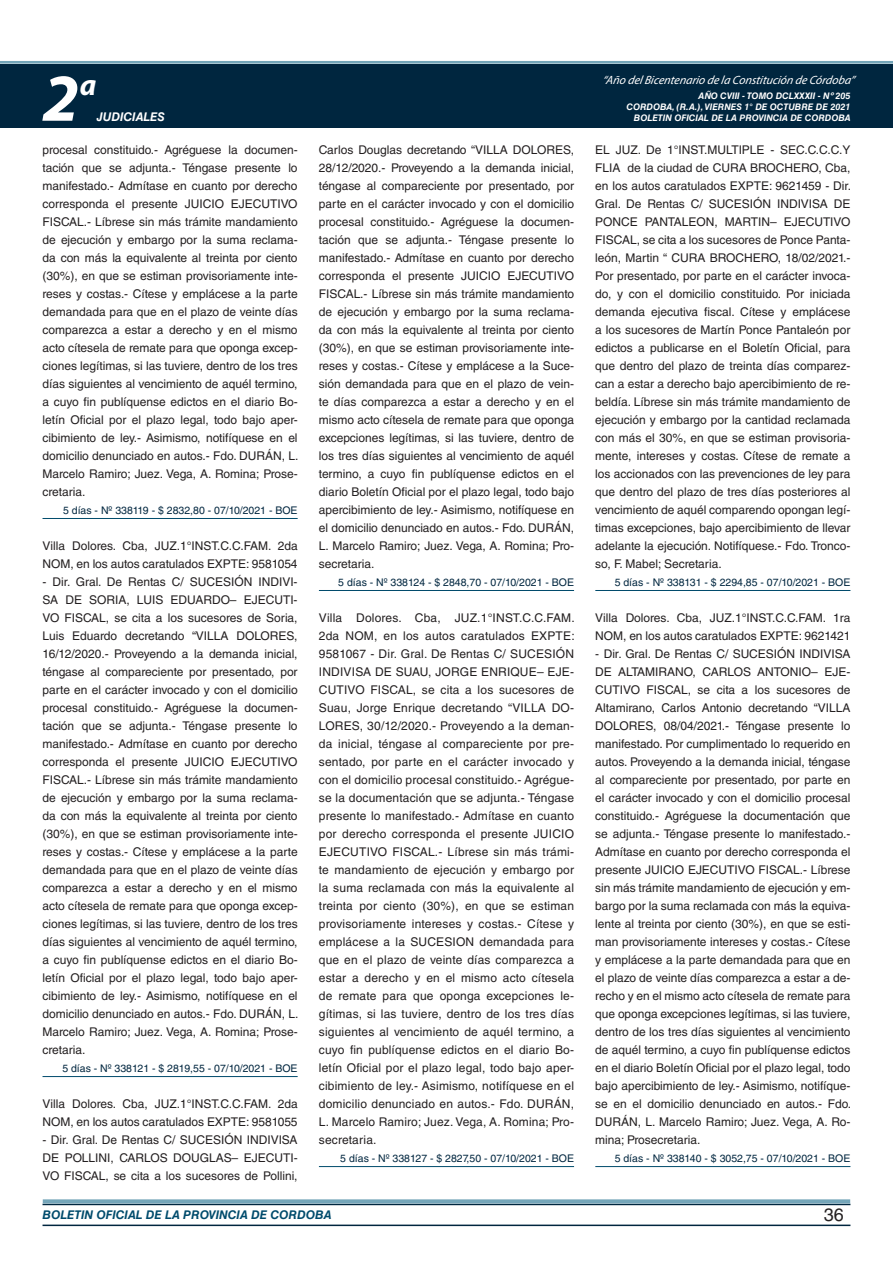
<style>
.page{position:relative;width:893px;height:1263px;background:#fff}
.page>*{position:absolute;margin:0;border:0;box-sizing:border-box;transform-origin:0 0}
.t1{font:italic 700 67.5px "Myriad Pro";color:#fff}
.t2{font:italic 700 30px "Myriad Pro";color:#fff}
.t3{font:18px "Helvetica LT Std";color:#231f20}
.t4{font:12px/18px "Helvetica LT Std";color:#231f20;text-align:justify}
.t5{font:italic 12px "Myriad Pro";color:#fff}
.t6{font:italic 700 12px "Helvetica LT Std";color:#004b6c}
.t7{font:italic 700 12px "Helvetica LT Std";color:#fff}
.t8{font:10.5px "Helvetica LT Std";color:#00263f}
.t9{font:italic 700 9px/10.8px "Helvetica LT Std";color:#fff;text-align:right}
</style>
<div class="page">
<div style="left:0;top:61px;width:893px;height:6px;background:#fff;opacity:.75"></div>
<div style="left:0;top:64px;width:893px;height:64px;background:#00263f"></div>
<hr style="left:43px;top:1224px;width:807px;height:2px;background:#00263f">
<div style="left:42px;top:1198px;width:809px;height:8px;background:#fff;opacity:.75"></div>
<hr style="left:43px;top:518px;width:255px;height:1px;background:#004b6c">
<hr style="left:43px;top:1076px;width:255px;height:1px;background:#004b6c">
<hr style="left:319px;top:590px;width:255px;height:1px;background:#004b6c">
<hr style="left:319px;top:1166px;width:255px;height:1px;background:#004b6c">
<hr style="left:595px;top:590px;width:255px;height:1px;background:#004b6c">
<hr style="left:595px;top:1166px;width:255px;height:1px;background:#004b6c">
<p class="t5" style="left:603px;top:72px;width:254px">“Año delBicentenario de la Constitución de Córdoba”</p>
<h1 class="t1" style="left:43px;top:54px;width:38px">2</h1>
<h2 class="t2" style="left:80px;top:66px;width:18px">a</h2>
<p class="t9" style="left:626px;top:91px;width:225px">AÑO CVIII - TOMO DCLXXXII - Nº 205<br>CORDOBA, (R.A.), VIERNES 1° DE OCTUBRE DE 2021</p>
<p class="t7" style="left:97px;top:110px;width:70px">JUDICIALES</p>
<p class="t9" style="left:634px;top:112px;width:218px">BOLETIN OFICIAL DE LA PROVINCIA DE CORDOBA</p>
<p class="t4" style="left:43px;top:141px;width:257px">procesal constituido.- Agréguese la documen&shy;tación que se adjunta.- Téngase presente lo manifestado.- Admítase en cuanto por derecho corresponda el presente JUICIO EJECUTIVO FISCAL.- Líbrese sin más trámite mandamiento de ejecución y embargo por la suma reclama&shy;da con más la equivalente al treinta por ciento (30%), en que se estiman provisoriamente inte&shy;reses y costas.- Cítese y emplácese a la parte demandada para que en el plazo de veinte días comparezca a estar a derecho y en el mismo acto cítesela de remate para que oponga excep&shy;ciones legítimas, si las tuviere, dentro de los tres días siguientes al vencimiento de aquél termino, a cuyo fin publíquense edictos en el diario Bo&shy;letín Oficial por el plazo legal, todo bajo aper&shy;cibimiento de ley.- Asimismo, notifíquese en el domicilio denunciado en autos.- Fdo. DURÁN, L.<br>Marcelo Ramiro; Juez. Vega, A. Romina; Prose&shy;cretaria.</p>
<p class="t8" style="left:63px;top:504px;width:236px">5 días - Nº 338119 - $ 2832,80 - 07/10/2021 - BOE</p>
<p class="t4" style="left:43px;top:537px;width:257px">Villa Dolores. Cba, JUZ.1°INST.C.C.FAM. 2da<br>NOM, en los autos caratulados EXPTE: 9581054</p>
<p class="t4" style="left:43px;top:573px;width:257px">- Dir. Gral. De Rentas C/ SUCESIÓN INDIVI-SA DE SORIA, LUIS EDUARDO– EJECUTI-VO FISCAL, se cita a los sucesores de Soria, Luis Eduardo decretando “VILLA DOLORES, 16/12/2020.- Proveyendo a la demanda inicial, téngase al compareciente por presentado, por parte en el carácter invocado y con el domicilio procesal constituido.- Agréguese la documen&shy;tación que se adjunta.- Téngase presente lo manifestado.- Admítase en cuanto por derecho corresponda el presente JUICIO EJECUTIVO FISCAL.- Líbrese sin más trámite mandamiento de ejecución y embargo por la suma reclama&shy;da con más la equivalente al treinta por ciento (30%), en que se estiman provisoriamente inte&shy;reses y costas.- Cítese y emplácese a la parte demandada para que en el plazo de veinte días comparezca a estar a derecho y en el mismo acto cítesela de remate para que oponga excep&shy;ciones legítimas, si las tuviere, dentro de los tres días siguientes al vencimiento de aquél termino, a cuyo fin publíquense edictos en el diario Bo&shy;letín Oficial por el plazo legal, todo bajo aper&shy;cibimiento de ley.- Asimismo, notifíquese en el domicilio denunciado en autos.- Fdo. DURÁN, L.<br>Marcelo Ramiro; Juez. Vega, A. Romina; Prose&shy;cretaria.</p>
<p class="t8" style="left:62px;top:1062px;width:237px">5 días - Nº 338121 - $ 2819,55 - 07/10/2021 - BOE</p>
<p class="t4" style="left:43px;top:1095px;width:257px">Villa Dolores. Cba, JUZ.1°INST.C.C.FAM. 2da<br>NOM, en los autos caratulados EXPTE: 9581055</p>
<p class="t4" style="left:43px;top:1131px;width:257px">- Dir. Gral. De Rentas C/ SUCESIÓN INDIVISA DE POLLINI, CARLOS DOUGLAS– EJECUTI-VO FISCAL, se cita a los sucesores de Pollini,</p>
<p class="t4" style="left:319px;top:141px;width:257px">Carlos Douglas decretando “VILLA DOLORES, 28/12/2020.- Proveyendo a la demanda inicial, téngase al compareciente por presentado, por parte en el carácter invocado y con el domicilio procesal constituido.- Agréguese la documen&shy;tación que se adjunta.- Téngase presente lo manifestado.- Admítase en cuanto por derecho corresponda el presente JUICIO EJECUTIVO FISCAL.- Líbrese sin más trámite mandamiento de ejecución y embargo por la suma reclama&shy;da con más la equivalente al treinta por ciento (30%), en que se estiman provisoriamente inte&shy;reses y costas.- Cítese y emplácese a la Suce&shy;sión demandada para que en el plazo de vein&shy;te días comparezca a estar a derecho y en el mismo acto cítesela de remate para que oponga excepciones legítimas, si las tuviere, dentro de los tres días siguientes al vencimiento de aquél termino, a cuyo fin publíquense edictos en el diario Boletín Oficial por el plazo legal, todo bajo apercibimiento de ley.- Asimismo, notifíquese en el domicilio denunciado en autos.- Fdo. DURÁN, L. Marcelo Ramiro; Juez. Vega, A. Romina; Pro&shy;secretaria.</p>
<p class="t8" style="left:338px;top:576px;width:237px">5 días - Nº 338124 - $ 2848,70 - 07/10/2021 - BOE</p>
<p class="t4" style="left:319px;top:609px;width:257px">Villa Dolores. Cba, JUZ.1°INST.C.C.FAM.<br>2da NOM, en los autos caratulados EXPTE:<br>9581067 - Dir. Gral. De Rentas C/ SUCESIÓN INDIVISA DE SUAU, JORGE ENRIQUE– EJE-CUTIVO FISCAL, se cita a los sucesores de Suau, Jorge Enrique decretando “VILLA DO-LORES, 30/12/2020.- Proveyendo a la deman&shy;da inicial, téngase al compareciente por pre&shy;sentado, por parte en el carácter invocado y con el domicilio procesal constituido.- Agrégue&shy;se la documentación que se adjunta.- Téngase presente lo manifestado.- Admítase en cuanto por derecho corresponda el presente JUICIO EJECUTIVO FISCAL.- Líbrese sin más trámi&shy;te mandamiento de ejecución y embargo por la suma reclamada con más la equivalente al treinta por ciento (30%), en que se estiman provisoriamente intereses y costas.- Cítese y emplácese a la SUCESION demandada para que en el plazo de veinte días comparezca a estar a derecho y en el mismo acto cítesela de remate para que oponga excepciones le&shy;gítimas, si las tuviere, dentro de los tres días siguientes al vencimiento de aquél termino, a cuyo fin publíquense edictos en el diario Bo&shy;letín Oficial por el plazo legal, todo bajo aper&shy;cibimiento de ley.- Asimismo, notifíquese en el domicilio denunciado en autos.- Fdo. DURÁN, L. Marcelo Ramiro; Juez. Vega, A. Romina; Pro&shy;secretaria.</p>
<p class="t8" style="left:340px;top:1152px;width:235px">5 días - Nº 338127 - $ 2827,50 - 07/10/2021 - BOE</p>
<p class="t4" style="left:595px;top:141px;width:257px">EL JUZ. De 1°INST.MULTIPLE - SEC.C.C.C.Y FLIA de la ciudad de CURA BROCHERO, Cba, en los autos caratulados EXPTE: 9621459 - Dir.<br>Gral. De Rentas C/ SUCESIÓN INDIVISA DE PONCE PANTALEON, MARTIN– EJECUTIVO FISCAL, se cita a los sucesores de Ponce Panta&shy;león, Martin “ CURA BROCHERO, 18/02/2021.- Por presentado, por parte en el carácter invoca&shy;do, y con el domicilio constituido. Por iniciada demanda ejecutiva fiscal. Cítese y emplácese a los sucesores de Martín Ponce Pantaleón por edictos a publicarse en el Boletín Oficial, para que dentro del plazo de treinta días comparez&shy;can a estar a derecho bajo apercibimiento de re&shy;beldía. Líbrese sin más trámite mandamiento de ejecución y embargo por la cantidad reclamada con más el 30%, en que se estiman provisoria&shy;mente, intereses y costas. Cítese de remate a los accionados con las prevenciones de ley para que dentro del plazo de tres días posteriores al vencimiento de aquél comparendo opongan legí&shy;timas excepciones, bajo apercibimiento de llevar adelante la ejecución. Notifíquese.- Fdo. Tronco&shy;so, F. Mabel; Secretaria.</p>
<p class="t8" style="left:615px;top:576px;width:237px">5 días - Nº 338131 - $ 2294,85 - 07/10/2021 - BOE</p>
<p class="t4" style="left:595px;top:609px;width:257px">Villa Dolores. Cba, JUZ.1°INST.C.C.FAM. 1ra<br>NOM, en los autos caratulados EXPTE: 9621421</p>
<p class="t4" style="left:595px;top:645px;width:257px">- Dir. Gral. De Rentas C/ SUCESIÓN INDIVISA DE ALTAMIRANO, CARLOS ANTONIO– EJE-CUTIVO FISCAL, se cita a los sucesores de Altamirano, Carlos Antonio decretando “VILLA DOLORES, 08/04/2021.- Téngase presente lo manifestado. Por cumplimentado lo requerido en autos. Proveyendo a la demanda inicial, téngase al compareciente por presentado, por parte en el carácter invocado y con el domicilio procesal constituido.- Agréguese la documentación que se adjunta.- Téngase presente lo manifestado.- Admítase en cuanto por derecho corresponda el presente JUICIO EJECUTIVO FISCAL.- Líbrese sin más trámite mandamiento de ejecución y em&shy;bargo por la suma reclamada con más la equiva&shy;lente al treinta por ciento (30%), en que se esti&shy;man provisoriamente intereses y costas.- Cítese y emplácese a la parte demandada para que en el plazo de veinte días comparezca a estar a de&shy;recho y en el mismo acto cítesela de remate para que oponga excepciones legítimas, si las tuviere, dentro de los tres días siguientes al vencimiento de aquél termino, a cuyo fin publíquense edictos en el diario Boletín Oficial por el plazo legal, todo bajo apercibimiento de ley.- Asimismo, notifíque&shy;se en el domicilio denunciado en autos.- Fdo.<br>DURÁN, L. Marcelo Ramiro; Juez. Vega, A. Ro&shy;mina; Prosecretaria.</p>
<p class="t8" style="left:615px;top:1152px;width:237px">5 días - Nº 338140 - $ 3052,75 - 07/10/2021 - BOE</p>
<p class="t6" style="left:43px;top:1208px;width:290px">BOLETIN OFICIAL DE LA PROVINCIA DE CORDOBA</p>
<h3 class="t3" style="left:824px;top:1204px;width:22px">36</h3>
</div>
